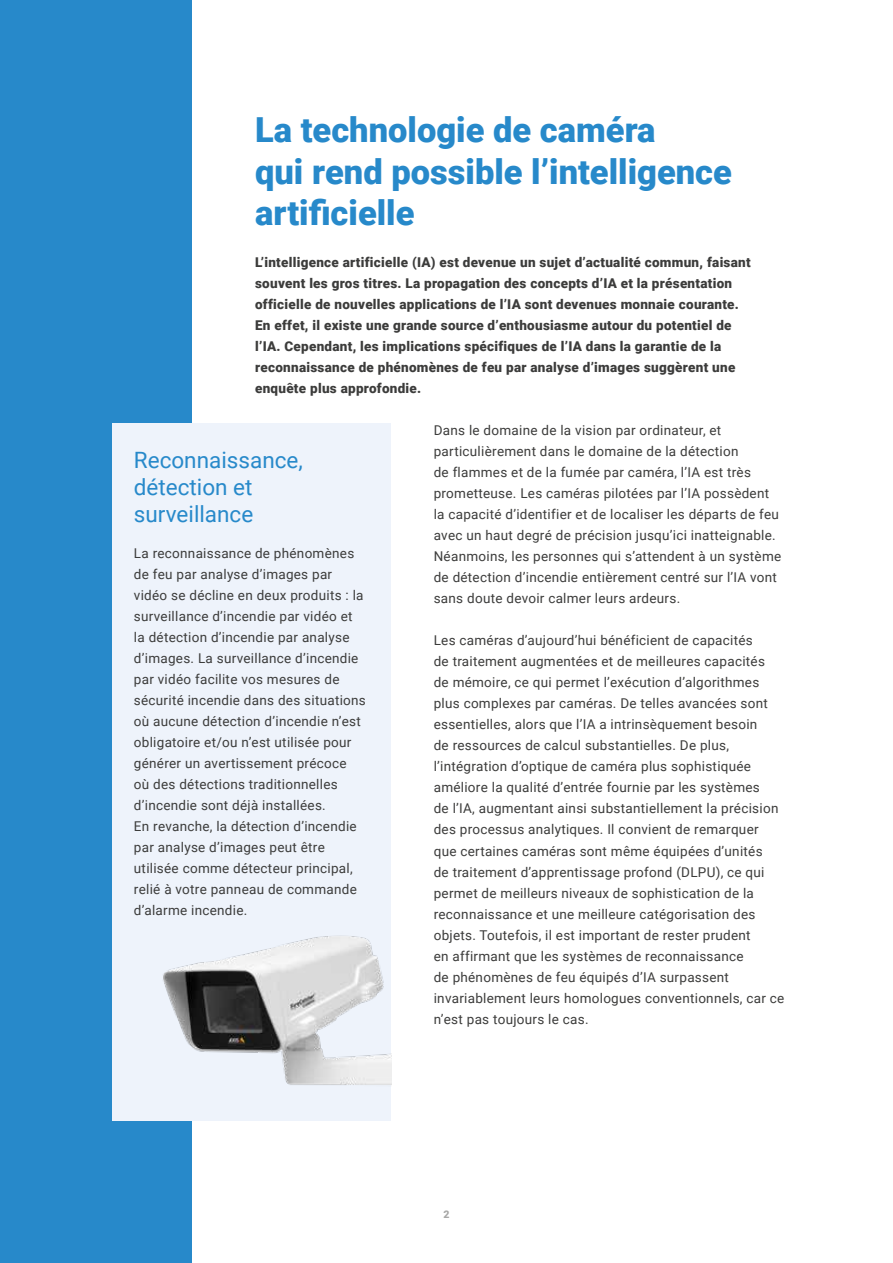
<style>
.page{position:relative;width:893px;height:1263px;background:#fff}
.page>*{position:absolute;margin:0;border:0;box-sizing:border-box;transform-origin:0 0}
.t1{font:900 34.5px/41.4px "Roboto";color:#2789ca}
.t2{font:22.5px/27px "Roboto";color:#2789ca}
.t3{font:13.5px/21px "Roboto";letter-spacing:.02em;color:#3c3c3b}
.t4{font:900 13.5px/21px "Roboto";letter-spacing:.02em;color:#3c3c3b}
.t5{font:900 10.5px "Roboto";color:#a8a8a7}
</style>
<div class="page">
<div style="left:0;top:0;width:191px;height:1263px;background:#2789ca"></div>
<div style="left:113px;top:423px;width:278px;height:697px;background:#eef3fb"></div>
<img style="left:163px;top:935px;width:228px;height:150px">
<h1 class="t1" style="left:255px;top:108px;width:478px">La technologie de caméra<br>qui rend possible l’intelligence artificielle</h1>
<p class="t4" style="left:255px;top:251px;width:497px">L’intelligence artificielle (IA) est devenue un sujet d’actualité commun, faisant souvent les gros titres. La propagation des concepts d’IA et la présentation officielle de nouvelles applications de l’IA sont devenues monnaie courante.<br>En effet, il existe une grande source d’enthousiasme autour du potentiel de l’IA. Cependant, les implications spécifiques de l’IA dans la garantie de la reconnaissance de phénomènes de feu par analyse d’images suggèrent une enquête plus approfondie.</p>
<p class="t3" style="left:434px;top:419px;width:349px">Dans le domaine de la vision par ordinateur, et particulièrement dans le domaine de la détection<br>de flammes et de la fumée par caméra, l’IA est très prometteuse. Les caméras pilotées par l’IA possèdent la capacité d’identifier et de localiser les départs de feu avec un haut degré de précision jusqu’ici inatteignable.<br>Néanmoins, les personnes qui s’attendent à un système de détection d’incendie entièrement centré sur l’IA vont sans doute devoir calmer leurs ardeurs.</p>
<p class="t3" style="left:434px;top:630px;width:352px">Les caméras d’aujourd’hui bénéficient de capacités<br>de traitement augmentées et de meilleures capacités<br>de mémoire, ce qui permet l’exécution d’algorithmes plus complexes par caméras. De telles avancées sont essentielles, alors que l’IA a intrinsèquement besoin<br>de ressources de calcul substantielles. De plus, l’intégration d’optique de caméra plus sophistiquée améliore la qualité d’entrée fournie par les systèmes<br>de l’IA, augmentant ainsi substantiellement la précision des processus analytiques. Il convient de remarquer que certaines caméras sont même équipées d’unités<br>de traitement d’apprentissage profond (DLPU), ce qui permet de meilleurs niveaux de sophistication de la reconnaissance et une meilleure catégorisation des objets. Toutefois, il est important de rester prudent<br>en affirmant que les systèmes de reconnaissance<br>de phénomènes de feu équipés d’IA surpassent invariablement leurs homologues conventionnels, car ce n’est pas toujours le cas.</p>
<h2 class="t2" style="left:134px;top:446px;width:170px">Reconnaissance, détection et surveillance</h2>
<p class="t3" style="left:134px;top:542px;width:233px">La reconnaissance de phénomènes de feu par analyse d’images par vidéo se décline en deux produits : la surveillance d’incendie par vidéo et la détection d’incendie par analyse d’images. La surveillance d’incendie par vidéo facilite vos mesures de sécurité incendie dans des situations où aucune détection d’incendie n’est obligatoire et/ou n’est utilisée pour générer un avertissement précoce<br>où des détections traditionnelles d’incendie sont déjà installées.<br>En revanche, la détection d’incendie par analyse d’images peut être utilisée comme détecteur principal, relié à votre panneau de commande d’alarme incendie.</p>
<p class="t5" style="left:443px;top:1206px;width:8px">2</p>
</div>
